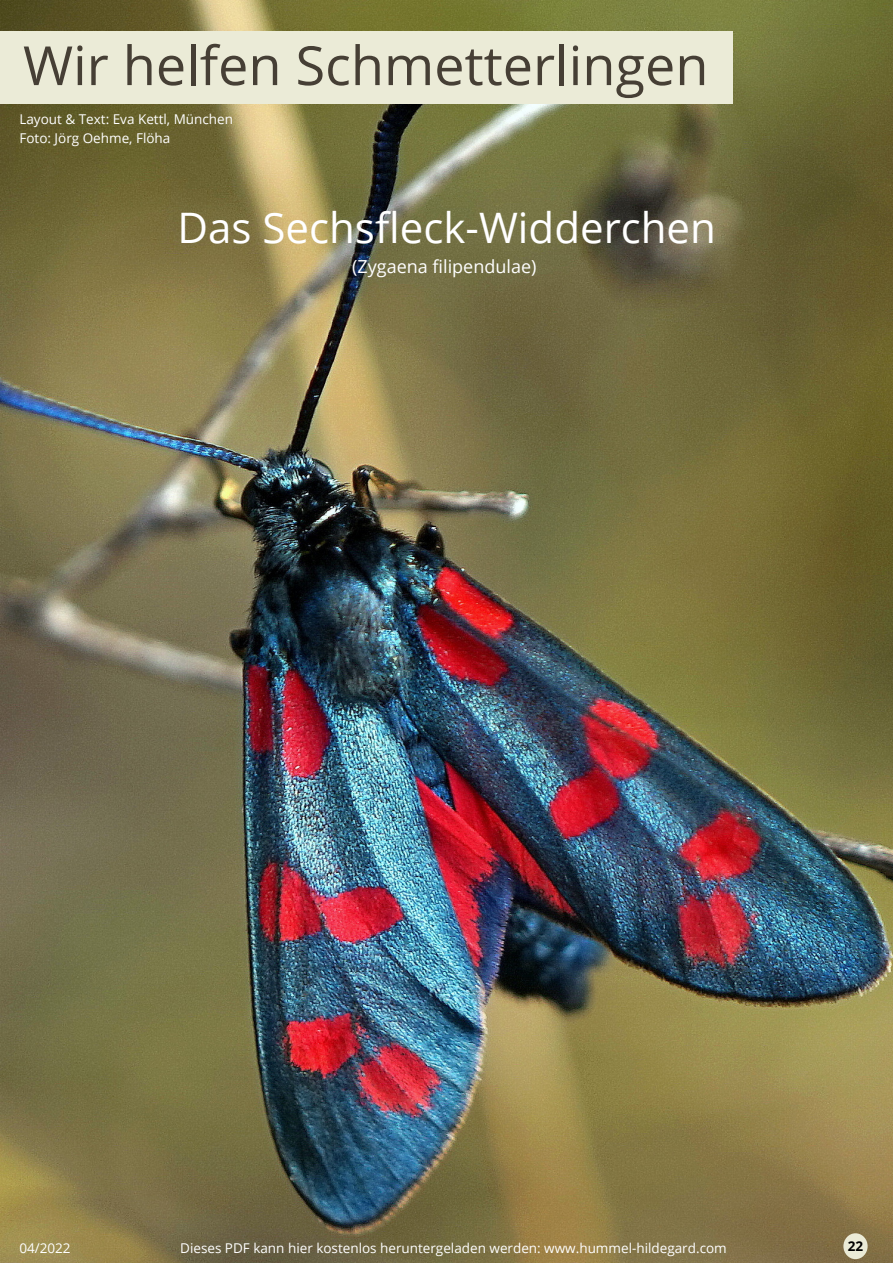
<style>
.page{position:relative;width:893px;height:1263px;background:#fff}
.page>*{position:absolute;margin:0;border:0;box-sizing:border-box;transform-origin:0 0}
.t1{font:54px "Open Sans";color:#463f35}
.t2{font:42px "Open Sans";color:#fff}
.t3{font:18px "Open Sans";color:#fff}
.t4{font:13.5px "Open Sans";color:#fff}
.t5{font:700 13.5px "Open Sans";color:#000}
</style>
<div class="page">
<img style="left:0;top:0;width:893px;height:1263px">
<div style="left:843px;top:1233px;width:24px;height:26px;background:#ebebd7;border-radius:50%"></div>
<div style="left:0;top:32px;width:732px;height:72px;background:#ebebd7"></div>
<p class="t1" style="left:23px;top:27px;width:687px">Wir helfen Schmetterlingen</p>
<p class="t4" style="left:19px;top:110px;width:215px">Layout &amp; Text: Eva Kettl, München</p>
<p class="t4" style="left:19px;top:128px;width:152px">Foto: Jörg Oehme, Flöha</p>
<p class="t2" style="left:177px;top:198px;width:540px">Das Sechsfleck-Widderchen</p>
<p class="t3" style="left:352px;top:253px;width:186px">(Zygaena filipendulae)</p>
<p class="t4" style="left:19px;top:1238px;width:53px">04/2022</p>
<p class="t4" style="left:180px;top:1238px;width:548px">Dieses PDF kann hier kostenlos heruntergeladen werden: www.hummel-hildegard.com</p>
<p class="t5" style="left:848px;top:1237px;width:17px">22</p>
</div>
